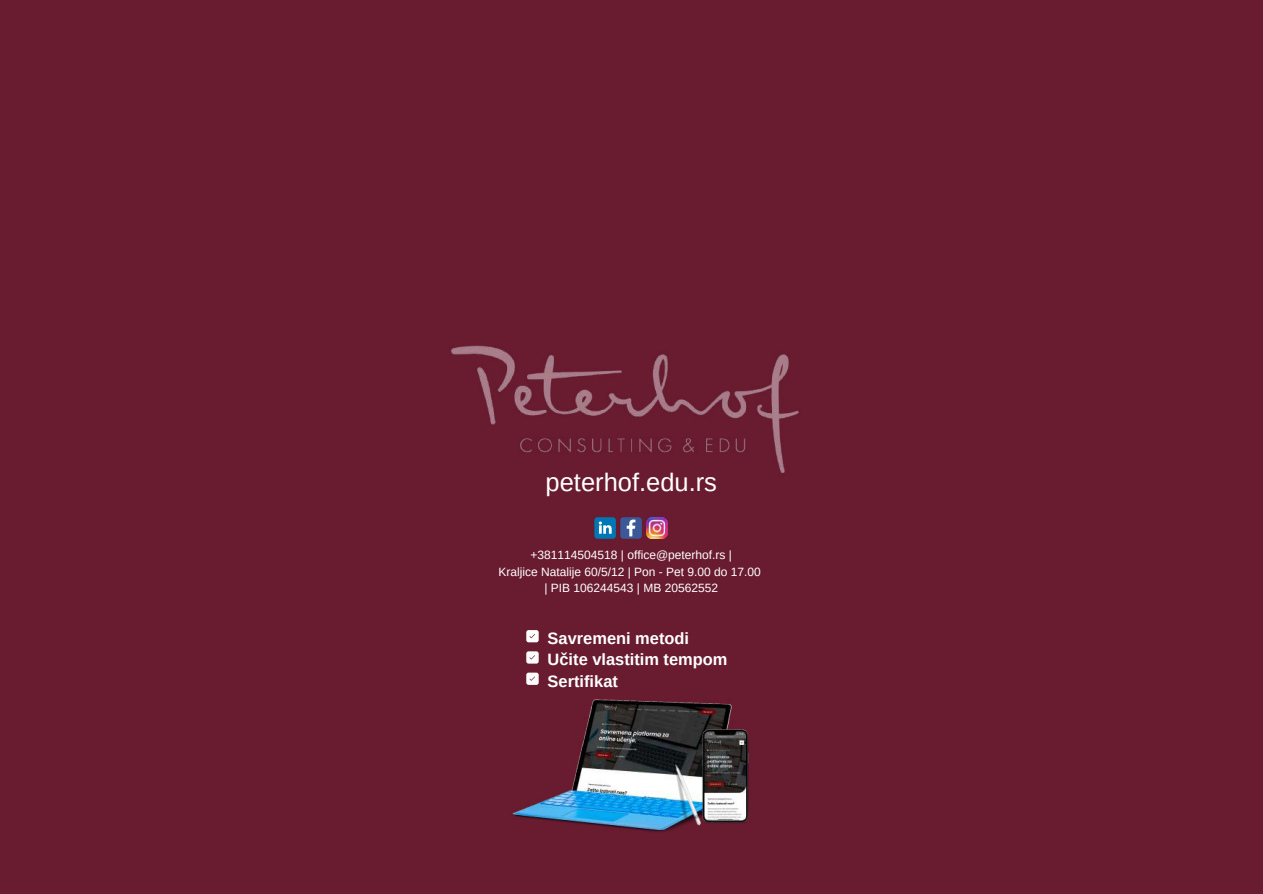
<style>
.page{position:relative;width:1263px;height:894px;background:#fff}
.page>*{position:absolute;margin:0;border:0;box-sizing:border-box;transform-origin:0 0}
.t1{font:25.5px "Arimo";color:#fff}
.t2{font:700 16.5px/21.5px "Arimo";color:#fff}
.t3{font:12px/16.4px "Arimo";color:#fff;text-align:center}
</style>
<div class="page">
<div style="left:0;top:0;width:1263px;height:893px;background:#691b30"></div>
<svg style="left:594px;top:517px;width:48px;height:21px"></svg>
<img style="left:646px;top:517px;width:22px;height:21px">
<img style="left:451px;top:345px;width:348px;height:128px">
<div style="left:526px;top:630px;width:13px;height:12px;background:#fdfdfd;border-radius:2px"></div>
<div style="left:526px;top:651px;width:13px;height:12px;background:#fdfdfd;border-radius:2px"></div>
<div style="left:526px;top:672px;width:13px;height:12px;background:#fdfdfd;border-radius:2px"></div>
<svg style="left:529px;top:634px;width:6px;height:4px"></svg>
<img style="left:512px;top:699px;width:220px;height:132px">
<img style="left:696px;top:729px;width:53px;height:94px">
<img style="left:645px;top:756px;width:80px;height:76px">
<h1 class="t1" style="left:546px;top:467px;width:173px">peterhof.edu.rs</h1>
<p class="t3" style="left:498px;top:546px;width:264px">+381114504518 | office@peterhof.rs |<br>Kraljice Natalije 60/5/12 | Pon - Pet 9.00 do 17.00 | PIB 106244543 | MB 20562552</p>
<h2 class="t2" style="left:548px;top:627px;width:181px">Savremeni metodi<br>Učite vlastitim tempom<br>Sertifikat</h2>
</div>
